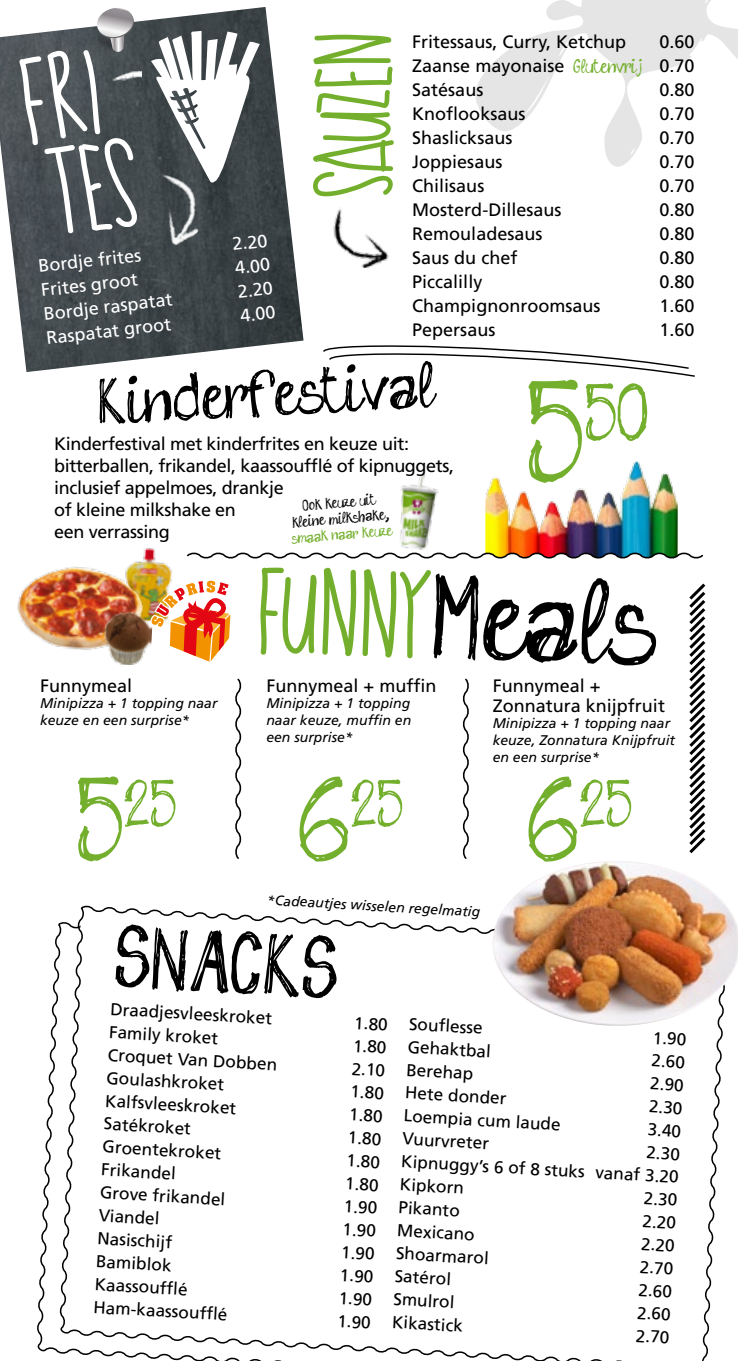
<style>
.page{position:relative;width:738px;height:1361px;background:#fff}
.page>*{position:absolute;margin:0;border:0;box-sizing:border-box;transform-origin:0 0}
.t1{font:101.6px "Passion Tea";color:#73af2c}
.t2{font:101.6px/93.8px "Passion Tea";color:#fff}
.t3{font:90.2px "sketch me FREE version";color:#000}
.t4{font:90px "Passion Tea";color:#73af2c}
.t5{font:82.4px "sketch me FREE version";color:#73af2c}
.t6{font:67.8px "sketch me FREE version";color:#73af2c}
.t7{font:66.6px "sketch me FREE version";color:#000}
.t8{font:20px "sketch me FREE version";color:#73af2c}
.t9{font:18px/20px "Frutiger";color:#000}
.t10{font:18px/22px "Frutiger";letter-spacing:-.02em;color:#000}
.t11{font:18px "Frutiger";color:#fff}
.t12{font:17.2px/22.4px "Frutiger";color:#000;text-align:justify}
.t13{font:16px/16px "sketch me FREE version";color:#000;text-align:center}
.t14{font:italic 14px/16.8px "Frutiger";color:#000}
.s1{font-family:"sobrushitalic";font-style:italic}
.s2{color:#73af2c}
.s3{font-size:147.4px}
.s4{font-size:121.4px}
.s5{font-family:"sketch me FREE version";font-size:122.4px;color:#000}
</style>
<div class="page">
<img style="left:485px;top:462px;width:192px;height:88px">
<svg style="left:475px;top:0;width:262px;height:167px"></svg>
<img style="left:333px;top:207px;width:56px;height:61px">
<svg style="left:57px;top:904px;width:671px;height:457px"></svg>
<img style="left:544px;top:861px;width:72px;height:16px">
<svg style="left:689px;top:583px;width:17px;height:271px"></svg>
<img style="left:0;top:7px;width:303px;height:365px">
<svg style="left:92px;top:7px;width:43px;height:48px"></svg>
<svg style="left:78px;top:63px;width:24px;height:5px"></svg>
<svg style="left:151px;top:31px;width:109px;height:153px"></svg>
<img style="left:128px;top:156px;width:98px;height:99px">
<img style="left:112px;top:52px;width:30px;height:35px">
<svg style="left:323px;top:345px;width:372px;height:32px"></svg>
<svg style="left:235px;top:678px;width:7px;height:181px"></svg>
<svg style="left:463px;top:678px;width:6px;height:181px"></svg>
<img style="left:135px;top:548px;width:37px;height:63px">
<img style="left:17px;top:562px;width:130px;height:88px">
<img style="left:103px;top:611px;width:45px;height:54px">
<img style="left:148px;top:576px;width:83px;height:86px">
<svg style="left:187px;top:550px;width:516px;height:9px"></svg>
<img style="left:393px;top:473px;width:48px;height:79px">
<h1 class="t2" style="left:14px;top:63px;width:104px;rotate:-8deg">FRI<br>TES</h1>
<p class="t11" style="left:37px;top:255px;width:105px;rotate:-6deg">Bordje frites</p>
<p class="t11" style="left:40px;top:279px;width:99px;rotate:-6deg">Frites groot</p>
<p class="t11" style="left:43px;top:303px;width:131px;rotate:-6deg">Bordje raspatat</p>
<p class="t11" style="left:45px;top:327px;width:127px;rotate:-6deg">Raspatat groot</p>
<p class="t11" style="left:231px;top:233px;width:37px;rotate:-6deg">2.20</p>
<p class="t11" style="left:234px;top:257px;width:37px;rotate:-6deg">4.00</p>
<p class="t11" style="left:236px;top:281px;width:37px;rotate:-6deg">2.20</p>
<p class="t11" style="left:239px;top:305px;width:37px;rotate:-6deg">4.00</p>
<h3 class="t4" style="left:306px;top:200px;width:167px;rotate:-90deg">sauzen</h3>
<p class="t9" style="left:412px;top:32px;width:215px">Fritessaus, Curry, Ketchup</p>
<p class="t9" style="left:659px;top:32px;width:37px">0.60</p>
<p class="t9" style="left:412px;top:56px;width:154px">Zaanse mayonaise</p>
<p class="t9" style="left:659px;top:56px;width:37px">0.70</p>
<p class="t9" style="left:412px;top:80px;width:73px">Satésaus</p>
<p class="t9" style="left:659px;top:80px;width:37px">0.80</p>
<p class="t9" style="left:412px;top:104px;width:115px">Knoflooksaus</p>
<p class="t9" style="left:659px;top:104px;width:37px">0.70</p>
<p class="t9" style="left:412px;top:128px;width:102px">Shaslicksaus</p>
<p class="t9" style="left:659px;top:128px;width:37px">0.70</p>
<p class="t9" style="left:412px;top:152px;width:92px">Joppiesaus</p>
<p class="t9" style="left:659px;top:152px;width:37px">0.70</p>
<p class="t9" style="left:412px;top:176px;width:74px">Chilisaus</p>
<p class="t9" style="left:659px;top:176px;width:37px">0.70</p>
<p class="t9" style="left:412px;top:200px;width:151px">Mosterd-Dillesaus</p>
<p class="t9" style="left:659px;top:200px;width:37px">0.80</p>
<p class="t9" style="left:412px;top:224px;width:132px">Remouladesaus</p>
<p class="t9" style="left:659px;top:224px;width:37px">0.80</p>
<p class="t9" style="left:412px;top:248px;width:107px">Saus du chef</p>
<p class="t9" style="left:659px;top:248px;width:37px">0.80</p>
<p class="t9" style="left:412px;top:272px;width:72px">Piccalilly</p>
<p class="t9" style="left:659px;top:272px;width:37px">0.80</p>
<p class="t9" style="left:412px;top:296px;width:190px">Champignonroomsaus</p>
<p class="t9" style="left:659px;top:296px;width:37px">1.60</p>
<p class="t9" style="left:412px;top:320px;width:85px">Pepersaus</p>
<p class="t9" style="left:659px;top:320px;width:37px">1.60</p>
<p class="t8" style="left:573px;top:59px;width:70px">Glutenvrij</p>
<h3 class="t7" style="left:97px;top:377px;width:338px;rotate:-3deg">Kinderfestival</h3>
<p class="t10" style="left:54px;top:432px;width:401px">Kinderfestival met kinderfrites en keuze uit: bitterballen, frikandel, kaassoufflé of kipnuggets, inclusief appelmoes, drankje<br>of kleine milkshake en<br>een verrassing</p>
<p class="t13" style="left:288px;top:500px;width:103px;rotate:-5deg">Ook keuze uit kleine milkshake<span class="s1">, </span><span class="s2">smaak naar keuze</span></p>
<h3 class="t5" style="left:528px;top:381px;width:122px"><span class="s3">5</span>50</h3>
<p class="t9" style="left:40px;top:675px;width:94px">Funnymeal</p>
<p class="t14" style="left:40px;top:695px;width:179px">Minipizza + 1 topping naar keuze en een surprise*</p>
<h3 class="t6" style="left:78px;top:778px;width:100px"><span class="s4">5</span>25</h3>
<h1 class="t1" style="left:257px;top:558px;width:402px;rotate:2deg">FUNNY<span class="s5">Meals</span></h1>
<p class="t9" style="left:266px;top:675px;width:171px">Funnymeal + muffin</p>
<p class="t14" style="left:266px;top:695px;width:146px;text-align:justify">Minipizza + 1 topping naar keuze, muffin en een surprise*</p>
<h3 class="t6" style="left:299px;top:778px;width:106px"><span class="s4">6</span>25</h3>
<p class="t9" style="left:492px;top:675px;width:174px">Funnymeal +<br>Zonnatura knijpfruit</p>
<p class="t14" style="left:492px;top:715px;width:184px">Minipizza + 1 topping naar keuze, Zonnatura Knijpfruit en een surprise*</p>
<h3 class="t6" style="left:527px;top:778px;width:106px"><span class="s4">6</span>25</h3>
<p class="t14" style="left:267px;top:891px;width:215px;rotate:3deg">*Cadeautjes wisselen regelmatig</p>
<h2 class="t3" style="left:119px;top:923px;width:225px;rotate:3deg">SNACKS</h2>
<p class="t12" style="left:111px;top:998px;width:163px;rotate:3deg">Draadjesvleeskroket</p>
<p class="t12" style="left:354px;top:1011px;width:35px;rotate:3deg">1.80</p>
<p class="t12" style="left:409px;top:1012px;width:75px;rotate:3deg">Soufl esse</p>
<p class="t12" style="left:110px;top:1020px;width:111px;rotate:3deg">Family kroket</p>
<p class="t12" style="left:653px;top:1026px;width:35px;rotate:3deg">1.90</p>
<p class="t12" style="left:353px;top:1034px;width:35px;rotate:3deg">1.80</p>
<p class="t12" style="left:408px;top:1035px;width:85px;rotate:3deg">Gehaktbal</p>
<p class="t12" style="left:108px;top:1043px;width:171px;rotate:3deg">Croquet Van Dobben</p>
<p class="t12" style="left:651px;top:1049px;width:35px;rotate:3deg">2.60</p>
<p class="t12" style="left:352px;top:1057px;width:35px;rotate:3deg">2.10</p>
<p class="t12" style="left:406px;top:1058px;width:68px;rotate:3deg">Berehap</p>
<p class="t12" style="left:107px;top:1066px;width:119px;rotate:3deg">Goulashkroket</p>
<p class="t12" style="left:650px;top:1072px;width:35px;rotate:3deg">2.90</p>
<p class="t12" style="left:351px;top:1080px;width:35px;rotate:3deg">1.80</p>
<p class="t12" style="left:405px;top:1081px;width:103px;rotate:3deg">Hete donder</p>
<p class="t12" style="left:106px;top:1089px;width:133px;rotate:3deg">Kalfsvleeskroket</p>
<p class="t12" style="left:649px;top:1095px;width:35px;rotate:3deg">2.30</p>
<p class="t12" style="left:349px;top:1103px;width:35px;rotate:3deg">1.80</p>
<p class="t12" style="left:404px;top:1104px;width:158px;rotate:3deg">Loempia cum laude</p>
<p class="t12" style="left:104px;top:1112px;width:89px;rotate:3deg">Satékroket</p>
<p class="t12" style="left:647px;top:1118px;width:35px;rotate:3deg">3.40</p>
<p class="t12" style="left:348px;top:1126px;width:35px;rotate:3deg">1.80</p>
<p class="t12" style="left:403px;top:1127px;width:88px;rotate:3deg">Vuurvreter</p>
<p class="t12" style="left:402px;top:1128px;width:279px;text-indent:244px;rotate:3deg">2.30<br>Kipnuggy’s 6 of 8 stuks vanaf 3.20<br>Kipkorn</p>
<p class="t12" style="left:644px;top:1186px;width:35px;rotate:3deg">2.30</p>
<p class="t12" style="left:103px;top:1135px;width:120px;rotate:3deg">Groentekroket</p>
<p class="t12" style="left:347px;top:1149px;width:35px;rotate:3deg">1.80</p>
<p class="t12" style="left:102px;top:1158px;width:76px;rotate:3deg">Frikandel</p>
<p class="t12" style="left:345px;top:1172px;width:35px;rotate:3deg">1.80</p>
<p class="t12" style="left:100px;top:1181px;width:127px;rotate:3deg">Grove frikandel</p>
<p class="t12" style="left:344px;top:1195px;width:35px;rotate:3deg">1.90</p>
<p class="t12" style="left:399px;top:1196px;width:63px;rotate:3deg">Pikanto</p>
<p class="t12" style="left:99px;top:1204px;width:62px;rotate:3deg">Viandel</p>
<p class="t12" style="left:642px;top:1209px;width:35px;rotate:3deg">2.20</p>
<p class="t12" style="left:343px;top:1217px;width:35px;rotate:3deg">1.90</p>
<p class="t12" style="left:397px;top:1219px;width:79px;rotate:3deg">Mexicano</p>
<p class="t12" style="left:98px;top:1227px;width:76px;rotate:3deg">Nasischijf</p>
<p class="t12" style="left:641px;top:1232px;width:35px;rotate:3deg">2.20</p>
<p class="t12" style="left:341px;top:1240px;width:35px;rotate:3deg">1.90</p>
<p class="t12" style="left:396px;top:1242px;width:94px;rotate:3deg">Shoarmarol</p>
<p class="t12" style="left:97px;top:1250px;width:77px;rotate:3deg">Bamiblok</p>
<p class="t12" style="left:640px;top:1255px;width:35px;rotate:3deg">2.70</p>
<p class="t12" style="left:340px;top:1263px;width:35px;rotate:3deg">1.90</p>
<p class="t12" style="left:395px;top:1264px;width:58px;rotate:3deg">Satérol</p>
<p class="t12" style="left:95px;top:1273px;width:94px;rotate:3deg">Kaassouffl é</p>
<p class="t12" style="left:638px;top:1278px;width:35px;rotate:3deg">2.60</p>
<p class="t12" style="left:339px;top:1286px;width:35px;rotate:3deg">1.90</p>
<p class="t12" style="left:393px;top:1287px;width:63px;rotate:3deg">Smulrol</p>
<p class="t12" style="left:94px;top:1296px;width:135px;rotate:3deg">Ham-kaassouffl é</p>
<p class="t12" style="left:637px;top:1301px;width:35px;rotate:3deg">2.60</p>
<p class="t12" style="left:338px;top:1309px;width:35px;rotate:3deg">1.90</p>
<p class="t12" style="left:392px;top:1310px;width:72px;rotate:3deg">Kikastick</p>
<p class="t12" style="left:636px;top:1324px;width:35px;rotate:3deg">2.70</p>
</div>
